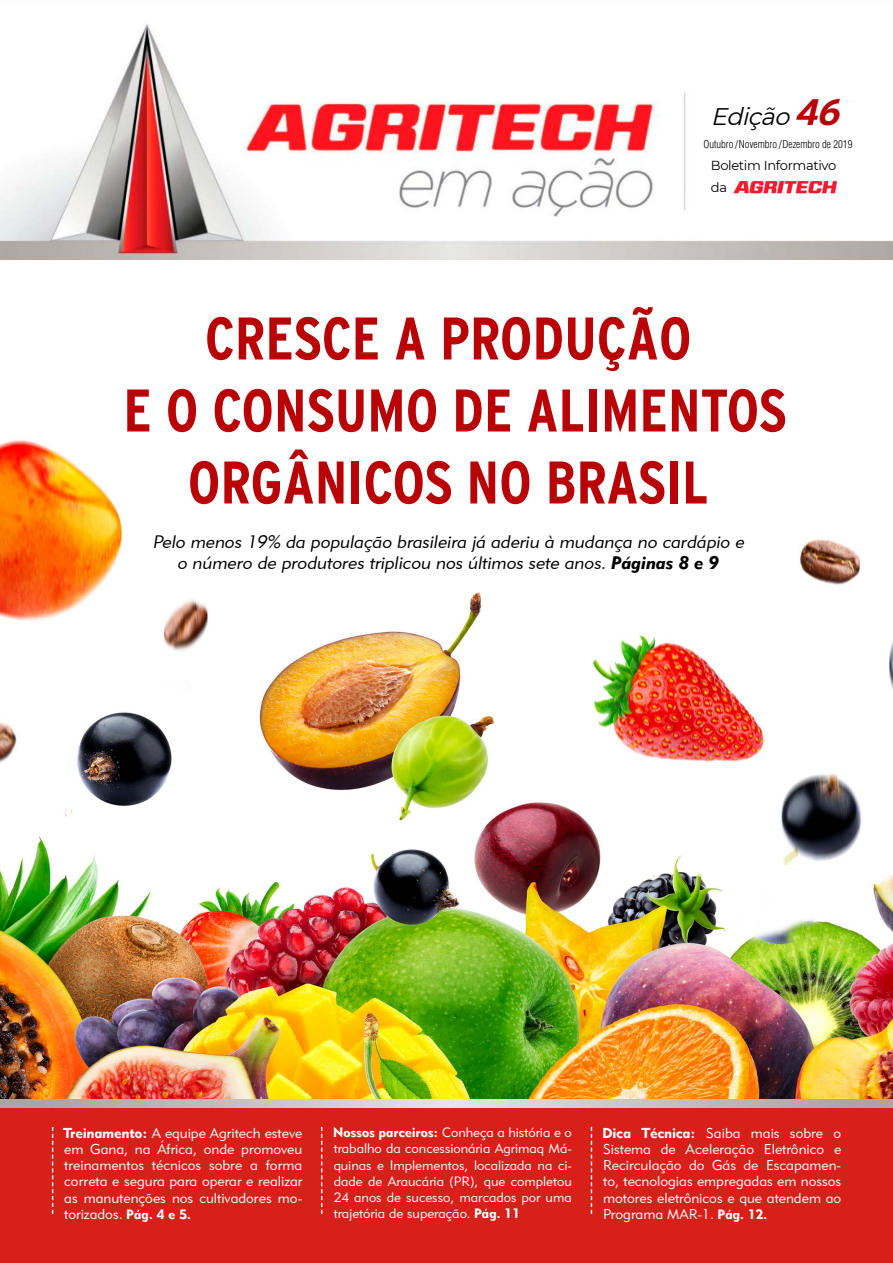
<style>
.page{position:relative;width:893px;height:1263px;background:#fff}
.page>*{position:absolute;margin:0;border:0;box-sizing:border-box;transform-origin:0 0}
.t1{font:700 condensed 60px/72px "Interstate";color:#b80307;text-align:center}
.t2{font:italic 700 condensed 36.9px "Interstate";color:#b80307;scale:1.22 1}
.t3{font:italic 24px "Montserrat";color:#000}
.t4{font:italic 18px/21.6px "Geometric 415 BT Lite A";color:#000;text-align:center}
.t5{font:14.25px/16.2px "Geometric 415 BT Lite A";color:#fff;text-align:justify}
.t6{font:13.5px/16.2px "Geometric 415 BT Lite A";color:#fff;text-align:justify}
.t7{font:13.05px/22.5px "Montserrat";letter-spacing:-.025em;color:#000}
.t8{font:300 condensed 10.65px "Helvetica";color:#000}
.s1{font-family:"Geometric 415 BT Black Italic A";font-style:normal}
.s2{font-family:"Geometric 415 BT Black Italic A";font-style:italic}
.s3{font-family:"Geometric 415 BT Black Italic A";font-style:italic;font-size:13.5px}
</style>
<div class="page">
<img style="left:0;top:440px;width:893px;height:659px">
<img style="left:0;top:24px;width:893px;height:236px">
<div style="left:707px;top:102px;width:151px;height:118px;background:#fff"></div>
<div style="left:0;top:1108px;width:893px;height:155px;background:#d62019"></div>
<svg style="left:52px;top:1127px;width:1px;height:87px"></svg>
<svg style="left:321px;top:1127px;width:1px;height:87px"></svg>
<svg style="left:591px;top:1127px;width:1px;height:87px"></svg>
<img style="left:733px;top:180px;width:104px;height:14px">
<h2 class="t2" style="left:794px;top:92px;width:46px">46</h2>
<h3 class="t3" style="left:711px;top:100px;width:87px">Edição</h3>
<p class="t8" style="left:703px;top:138px;width:150px">Outubro / Novembro / Dezembro de 2019</p>
<p class="t7" style="left:711px;top:154px;width:127px">Boletim Informativo da</p>
<h1 class="t1" style="left:123px;top:302px;width:665px">CRESCE A PRODUÇÃO<br>E O CONSUMO DE ALIMENTOS<br>ORGÂNICOS NO BRASIL</h1>
<p class="t4" style="left:152px;top:530px;width:596px">Pelo menos 19% da população brasileira já aderiu à mudança no cardápio e o número de produtores triplicou nos últimos sete anos. <span class="s1">Pá gin as 8 e 9</span></p>
<p class="t5" style="left:64px;top:1124px;width:240px"><span class="s2">Treinamento:</span> A equipe Agritech esteve em Gana, na África, onde promoveu treinamentos técnicos sobre a forma correta e segura para operar e realizar as manutenções nos cultivadores mo&shy;torizados. <span class="s3">Pág. 4 e 5.</span></p>
<p class="t6" style="left:334px;top:1124px;width:240px"><span class="s2">Nossos parceiros:</span> C o n h e ç a a h i s t ó r i a e o trabalho da concessionária Agrimaq Má&shy;quinas e Implementos, localizada na ci&shy;dade de Araucária (PR), que completou 24 anos de sucesso, marcados por uma trajetória de superação. <span class="s2">Pág. 11</span></p>
<p class="t5" style="left:603px;top:1124px;width:240px"><span class="s2">Dica Técnica:</span> Saiba mais sobre o Sistema de Aceleração Eletrônico e Recirculação do Gás de Escapamen&shy;to, tecnologias empregadas em nossos motores eletrônicos e que atendem ao Programa MAR-1. <span class="s3">Pág. 12.</span></p>
</div>
